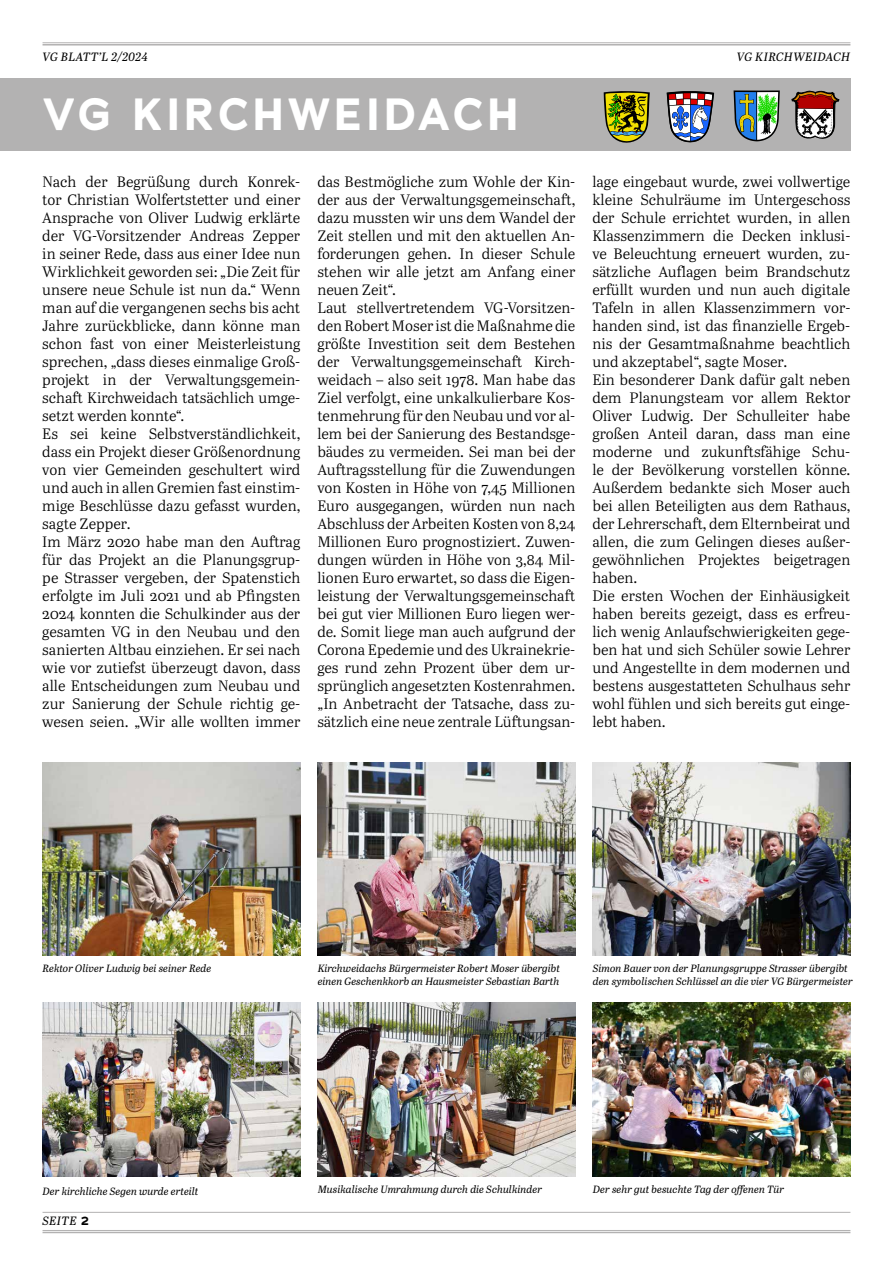
<style>
.page{position:relative;width:893px;height:1263px;background:#fff}
.page>*{position:absolute;margin:0;border:0;box-sizing:border-box;transform-origin:0 0}
.t1{font:700 45px "Adrianna";letter-spacing:.09em;color:#fff}
.t2{font:15px/18px "Abril Text Lt";color:#000}
.t3{font:italic 12px "Abril Text";letter-spacing:.02em;color:#000}
.t4{font:italic 10.5px/12.6px "Abril Text";color:#000}
.s1{font-family:"Adrianna";font-weight:700;font-style:normal}
</style>
<div class="page">
<div style="left:0;top:79px;width:850px;height:72px;background:#b3b2b2"></div>
<hr style="left:43px;top:43px;width:807px;height:1px;background:#b3b2b2">
<hr style="left:43px;top:44px;width:807px;height:2px;background:#b3b2b2">
<hr style="left:43px;top:1230px;width:807px;height:1px;background:#b3b2b2">
<hr style="left:43px;top:1232px;width:807px;height:1px;background:#b3b2b2">
<hr style="left:43px;top:1212px;width:807px;height:1px;background:#b3b2b2">
<svg style="left:604px;top:91px;width:46px;height:52px;background:#838422"></svg>
<svg style="left:667px;top:91px;width:47px;height:52px"></svg>
<svg style="left:734px;top:90px;width:46px;height:51px;background:#679585"></svg>
<svg style="left:792px;top:91px;width:47px;height:48px"></svg>
<img style="left:318px;top:763px;width:257px;height:192px">
<img style="left:42px;top:763px;width:258px;height:192px">
<img style="left:43px;top:1002px;width:257px;height:175px">
<img style="left:318px;top:1002px;width:258px;height:175px">
<img style="left:592px;top:1002px;width:258px;height:175px">
<img style="left:593px;top:763px;width:257px;height:192px">
<p class="t3" style="left:43px;top:48px;width:107px">VG BLATT’L 2/2024</p>
<p class="t3" style="left:737px;top:48px;width:115px">VG KIRCHWEIDACH</p>
<h1 class="t1" style="left:43px;top:85px;width:477px">VG KIRCHWEIDACH</h1>
<p class="t2" style="left:42px;top:172px;width:260px">Nach der Begrüßung durch Konrek&shy;tor Christian Wolfertstetter und einer Ansprache von Oliver Ludwig erklärte der VG-Vorsitzender Andreas Zepper in seiner Rede, dass aus einer Idee nun Wirklichkeit geworden sei: „Die Zeit für unsere neue Schule ist nun da.“ Wenn man auf die vergangenen sechs bis acht Jahre zurückblicke, dann könne man schon fast von einer Meisterleistung sprechen, „dass dieses einmalige Groß&shy;projekt in der Verwaltungsgemein&shy;schaft Kirchweidach tatsächlich umge&shy;setzt werden konnte“.<br>Es sei keine Selbstverständlichkeit, dass ein Projekt dieser Größenordnung von vier Gemeinden geschultert wird und auch in allen Gremien fast einstim&shy;mige Beschlüsse dazu gefasst wurden, sagte Zepper.<br>Im März 2020 habe man den Auftrag für das Projekt an die Planungsgrup&shy;pe Strasser vergeben, der Spatenstich erfolgte im Juli 2021 und ab Pfingsten 2024 konnten die Schulkinder aus der gesamten VG in den Neubau und den sanierten Altbau einziehen. Er sei nach wie vor zutiefst überzeugt davon, dass alle Entscheidungen zum Neubau und zur Sanierung der Schule richtig ge&shy;wesen seien. „Wir alle wollten immer</p>
<p class="t2" style="left:317px;top:172px;width:260px">das Bestmögliche zum Wohle der Kin&shy;der aus der Verwaltungsgemeinschaft, dazu mussten wir uns dem Wandel der Zeit stellen und mit den aktuellen An&shy;forderungen gehen. In dieser Schule stehen wir alle jetzt am Anfang einer neuen Zeit“.<br>Laut stellvertretendem VG-Vorsitzen&shy;den Robert Moser ist die Maßnahme die größte Investition seit dem Bestehen der Verwaltungsgemeinschaft Kirch&shy;weidach – also seit 1978. Man habe das Ziel verfolgt, eine unkalkulierbare Kos&shy;tenmehrung für den Neubau und vor al&shy;lem bei der Sanierung des Bestandsge&shy;bäudes zu vermeiden. Sei man bei der Auftragsstellung für die Zuwendungen von Kosten in Höhe von 7,45 Millionen Euro ausgegangen, würden nun nach Abschluss der Arbeiten Kosten von 8,24<br>Millionen Euro prognostiziert. Zuwen&shy;dungen würden in Höhe von 3,84 Mil&shy;lionen Euro erwartet, so dass die Eigen&shy;leistung der Verwaltungsgemeinschaft bei gut vier Millionen Euro liegen wer&shy;de. Somit liege man auch aufgrund der Corona Epedemie und des Ukrainekrie&shy;ges rund zehn Prozent über dem ur&shy;sprünglich angesetzten Kostenrahmen. „In Anbetracht der Tatsache, dass zu&shy;sätzlich eine neue zentrale Lüftungsan-</p>
<p class="t2" style="left:592px;top:172px;width:260px">lage eingebaut wurde, zwei vollwertige kleine Schulräume im Untergeschoss der Schule errichtet wurden, in allen Klassenzimmern die Decken inklusi&shy;ve Beleuchtung erneuert wurden, zu&shy;sätzliche Auflagen beim Brandschutz erfüllt wurden und nun auch digitale Tafeln in allen Klassenzimmern vor&shy;handen sind, ist das finanzielle Ergeb&shy;nis der Gesamtmaßnahme beachtlich und akzeptabel“, sagte Moser.<br>Ein besonderer Dank dafür galt neben dem Planungsteam vor allem Rektor Oliver Ludwig. Der Schulleiter habe großen Anteil daran, dass man eine moderne und zukunftsfähige Schu&shy;le der Bevölkerung vorstellen könne.<br>Außerdem bedankte sich Moser auch bei allen Beteiligten aus dem Rathaus, der Lehrerschaft, dem Elternbeirat und allen, die zum Gelingen dieses außer&shy;gewöhnlichen Projektes beigetragen haben.<br>Die ersten Wochen der Einhäusigkeit haben bereits gezeigt, dass es erfreu&shy;lich wenig Anlaufschwierigkeiten gege&shy;ben hat und sich Schüler sowie Lehrer und Angestellte in dem modernen und bestens ausgestatteten Schulhaus sehr wohl fühlen und sich bereits gut einge&shy;lebt haben.</p>
<p class="t4" style="left:43px;top:962px;width:170px">Rektor Oliver Ludwig bei seiner Rede</p>
<p class="t4" style="left:318px;top:962px;width:244px">Kirchweidachs Bürgermeister Robert Moser übergibt einen Geschenkkorb an Hausmeister Sebastian Barth</p>
<p class="t4" style="left:593px;top:962px;width:262px">Simon Bauer von der Planungsgruppe Strasser übergibt den symbolischen Schlüssel an die vier VG Bürgermeister</p>
<p class="t4" style="left:43px;top:1184px;width:157px">Der kirchliche Segen wurde erteilt</p>
<p class="t3" style="left:43px;top:1212px;width:48px">SEITE <span class="s1">2</span></p>
<p class="t4" style="left:318px;top:1183px;width:226px">Musikalische Umrahmung durch die Schulkinder</p>
<p class="t4" style="left:593px;top:1183px;width:193px">Der sehr gut besuchte Tag der offenen Tür</p>
</div>
